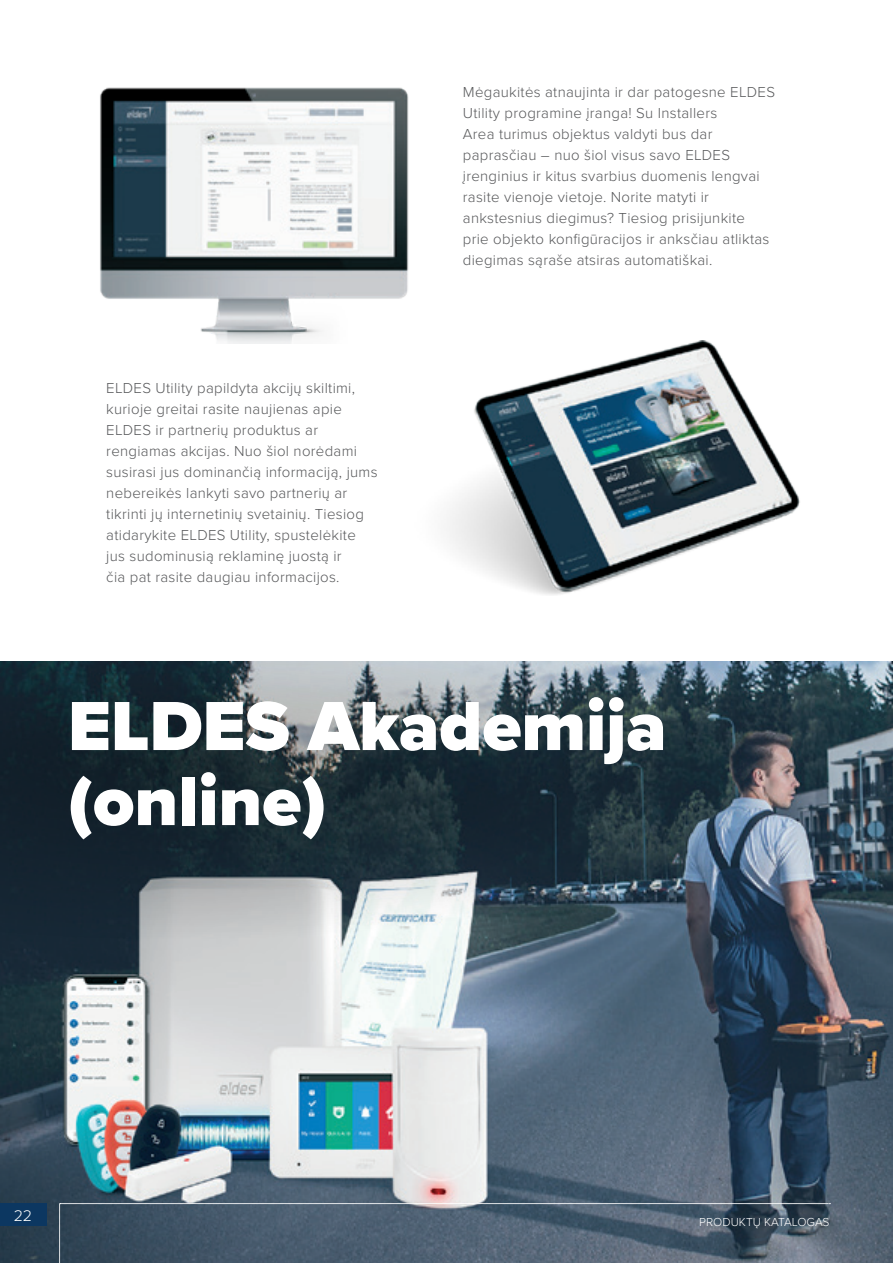
<style>
.page{position:relative;width:893px;height:1263px;background:#fff}
.page>*{position:absolute;margin:0;border:0;box-sizing:border-box;transform-origin:0 0}
.t1{font:900 72px/75px "Proxima Nova";color:#fff}
.t2{font:300 15.9px "Proxima Nova";color:#fff}
.t3{font:300 15px/21px "Proxima Nova";letter-spacing:.02em;color:#57585a}
.t4{font:300 12px "Proxima Nova";color:#fff}
</style>
<div class="page">
<img style="left:0;top:661px;width:893px;height:602px">
<img style="left:100px;top:87px;width:309px;height:256px">
<img style="left:0;top:661px;width:830px;height:281px">
<img style="left:404px;top:340px;width:396px;height:255px">
<div style="left:0;top:1203px;width:47px;height:22px;background:#0c3761"></div>
<svg style="left:59px;top:1203px;width:771px;height:60px;background:#4d5e6f"></svg>
<p class="t3" style="left:106px;top:377px;width:273px">ELDES Utility papildyta akcijų skiltimi, kurioje greitai rasite naujienas apie ELDES ir partnerių produktus ar rengiamas akcijas. Nuo šiol norėdami susirasi jus dominančią informaciją, jums nebereikės lankyti savo partnerių ar tikrinti jų internetinių svetainių. Tiesiog atidarykite ELDES Utility, spustelėkite jus sudominusią reklaminę juostą ir<br>čia pat rasite daugiau informacijos.</p>
<p class="t3" style="left:463px;top:81px;width:314px">Mėgaukitės atnaujinta ir dar patogesne ELDES Utility programine įranga! Su Installers<br>Area turimus objektus valdyti bus dar paprasčiau – nuo šiol visus savo ELDES įrenginius ir kitus svarbius duomenis lengvai rasite vienoje vietoje. Norite matyti ir ankstesnius diegimus? Tiesiog prisijunkite<br>prie objekto konfigūracijos ir anksčiau atliktas diegimas sąraše atsiras automatiškai.</p>
<h1 class="t1" style="left:68px;top:688px;width:600px">ELDES Akademija (online)</h1>
<p class="t2" style="left:14px;top:1204px;width:20px">22</p>
<p class="t4" style="left:699px;top:1213px;width:132px">PRODUKTŲ KATALOGAS</p>
</div>
